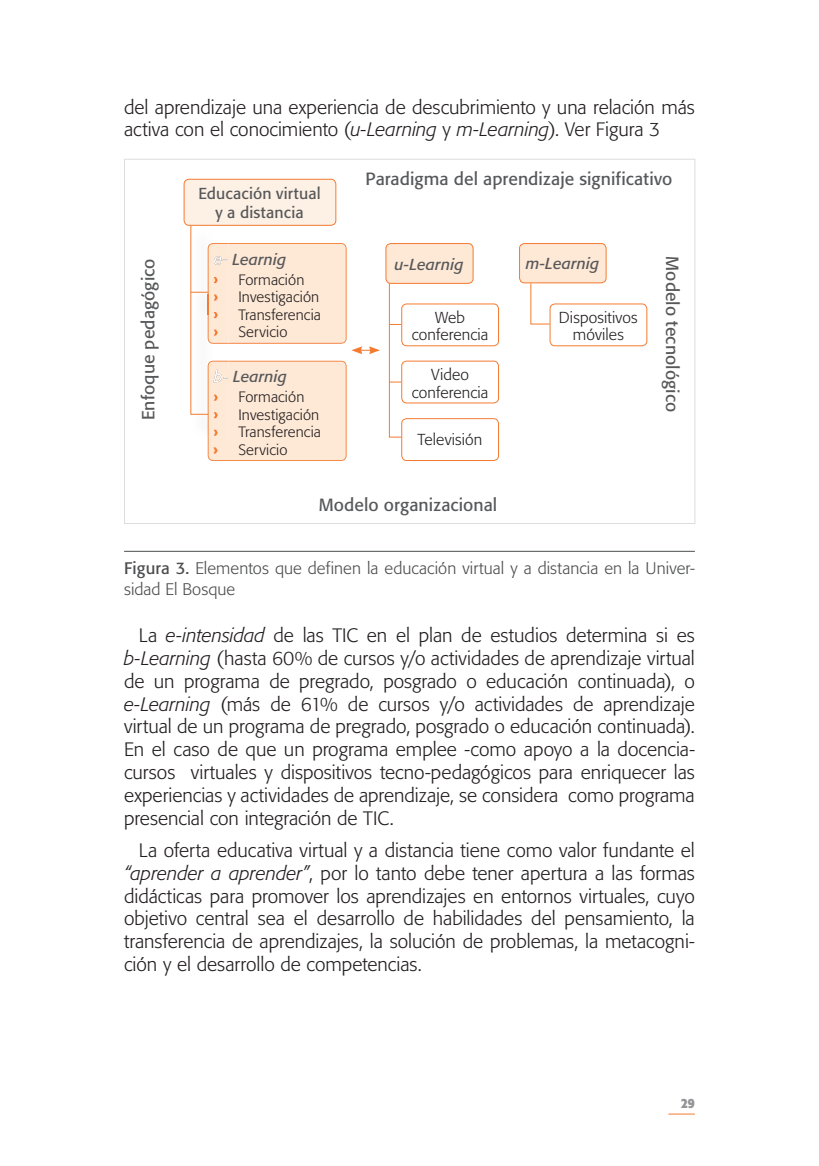
<style>
.page{position:relative;width:819px;height:1166px;background:#fff}
.page>*{position:absolute;margin:0;border:0;box-sizing:border-box;transform-origin:0 0}
.t1{font:300 19.25px/22.8px "Formata";color:#231f20;text-align:justify}
.t2{font:17.5px "Formata";letter-spacing:.005em;color:#57585a}
.t3{font:300 16.62px/21px "Formata";letter-spacing:.005em;color:#4b4c4d}
.t4{font:300 15.75px/17.5px "Formata";letter-spacing:.01em;color:#231f20;text-align:center}
.t5{font:italic 15.75px "Formata";letter-spacing:.01em;color:#57585a}
.t6{font:15.75px/19.2px "Formata";letter-spacing:.01em;color:#57585a;text-align:center}
.t7{font:700 15.75px "Formata";color:#f47b31}
.t8{font:300 14.88px/17.5px "Formata";letter-spacing:.01em;color:#231f20}
.t9{font:700 condensed 14px "Formata";color:#939598}
.s1{font-style:italic}
.s2{font-weight:400}
</style>
<div class="page">
<svg style="left:668px;top:1114px;width:26px;height:1px"></svg>
<div style="left:184px;top:179px;width:152px;height:46px;background:#fdf0e4;border-radius:5px"></div>
<div style="left:184px;top:179px;width:152px;height:47px;border:1px solid #f47b31;border-radius:5px"></div>
<div style="left:386px;top:244px;width:87px;height:39px;background:#fee8d6;border-radius:5px"></div>
<div style="left:385px;top:243px;width:88px;height:41px;border:1px solid #f47b31;border-radius:5px"></div>
<div style="left:401px;top:303px;width:98px;height:43px;border:1px solid #f47b31;border-radius:5px"></div>
<div style="left:549px;top:303px;width:98px;height:43px;border:1px solid #f47b31;border-radius:5px"></div>
<div style="left:401px;top:361px;width:98px;height:42px;border:1px solid #f47b31;border-radius:5px"></div>
<div style="left:401px;top:418px;width:98px;height:43px;border:1px solid #f47b31;border-radius:5px"></div>
<div style="left:519px;top:244px;width:87px;height:39px;background:#fee8d6;border-radius:5px"></div>
<div style="left:519px;top:243px;width:87px;height:40px;border:1px solid #f47b31;border-radius:5px"></div>
<svg style="left:388px;top:282px;width:14px;height:156px"></svg>
<svg style="left:530px;top:282px;width:20px;height:43px"></svg>
<svg style="left:190px;top:225px;width:190px;height:236px"></svg>
<hr style="left:124px;top:551px;width:570px;height:1px;background:#4b4c4d">
<p class="t1" style="left:124px;top:96px;width:572px">del aprendizaje una experiencia de descubrimiento y una relación más activa con el conocimiento (<span class="s1">u-Learning</span> y <span class="s1">m-Learning</span>). Ver Figura 3</p>
<p class="t2" style="left:138px;top:420px;width:163px;rotate:-90deg">Enfoque pedagógico</p>
<p class="t6" style="left:198px;top:184px;width:124px">Educación virtual y a distancia</p>
<p class="t5" style="left:213px;top:250px;width:74px">e- Learnig</p>
<p class="t8" style="left:238px;top:271px;width:84px">Formación<br>Investigación<br>Transferencia<br>Servicio</p>
<p class="t5" style="left:213px;top:367px;width:75px">b- Learnig</p>
<p class="t8" style="left:238px;top:388px;width:84px">Formación<br>Investigación<br>Transferencia</p>
<p class="t7" style="left:213px;top:439px;width:6px">›</p>
<p class="t8" style="left:238px;top:441px;width:50px">Servicio</p>
<p class="t2" style="left:365px;top:169px;width:308px">Paradigma del aprendizaje significativo</p>
<p class="t5" style="left:525px;top:254px;width:75px">m-Learnig</p>
<p class="t5" style="left:394px;top:255px;width:71px">u-Learnig</p>
<p class="t4" style="left:411px;top:309px;width:78px">Web conferencia</p>
<p class="t4" style="left:559px;top:309px;width:80px">Dispositivos móviles</p>
<p class="t4" style="left:411px;top:366px;width:78px">Video conferencia</p>
<p class="t4" style="left:417px;top:431px;width:66px">Televisión</p>
<p class="t2" style="left:683px;top:256px;width:158px;rotate:90deg">Modelo tecnológico</p>
<p class="t2" style="left:319px;top:494px;width:180px">Modelo organizacional</p>
<p class="t3" style="left:124px;top:558px;width:572px"><span class="s2">Figura 3.</span> Elementos que definen la educación virtual y a distancia en la Univer&shy;sidad El Bosque</p>
<p class="t1" style="left:124px;top:624px;width:572px;text-indent:15px">La <span class="s1">e-intensidad</span> de las TIC en el plan de estudios determina si es <span class="s1">b-Learning</span> (hasta 60% de cursos y/o actividades de aprendizaje virtual de un programa de pregrado, posgrado o educación continuada), o <span class="s1">e-Learning</span> (más de 61% de cursos y/o actividades de aprendizaje virtual de un programa de pregrado, posgrado o educación continuada).<br>En el caso de que un programa emplee -como apoyo a la docencia&shy;cursos virtuales y dispositivos tecno-pedagógicos para enriquecer las experiencias y actividades de aprendizaje, se considera como programa presencial con integración de TIC.</p>
<p class="t1" style="left:124px;top:839px;width:572px;text-indent:15px">La oferta educativa virtual y a distancia tiene como valor fundante el <span class="s1">“aprender a aprender”</span>, por lo tanto debe tener apertura a las formas didácticas para promover los aprendizajes en entornos virtuales, cuyo objetivo central sea el desarrollo de habilidades del pensamiento, la transferencia de aprendizajes, la solución de problemas, la metacogni&shy;ción y el desarrollo de competencias.</p>
<p class="t9" style="left:680px;top:1094px;width:16px">29</p>
</div>
